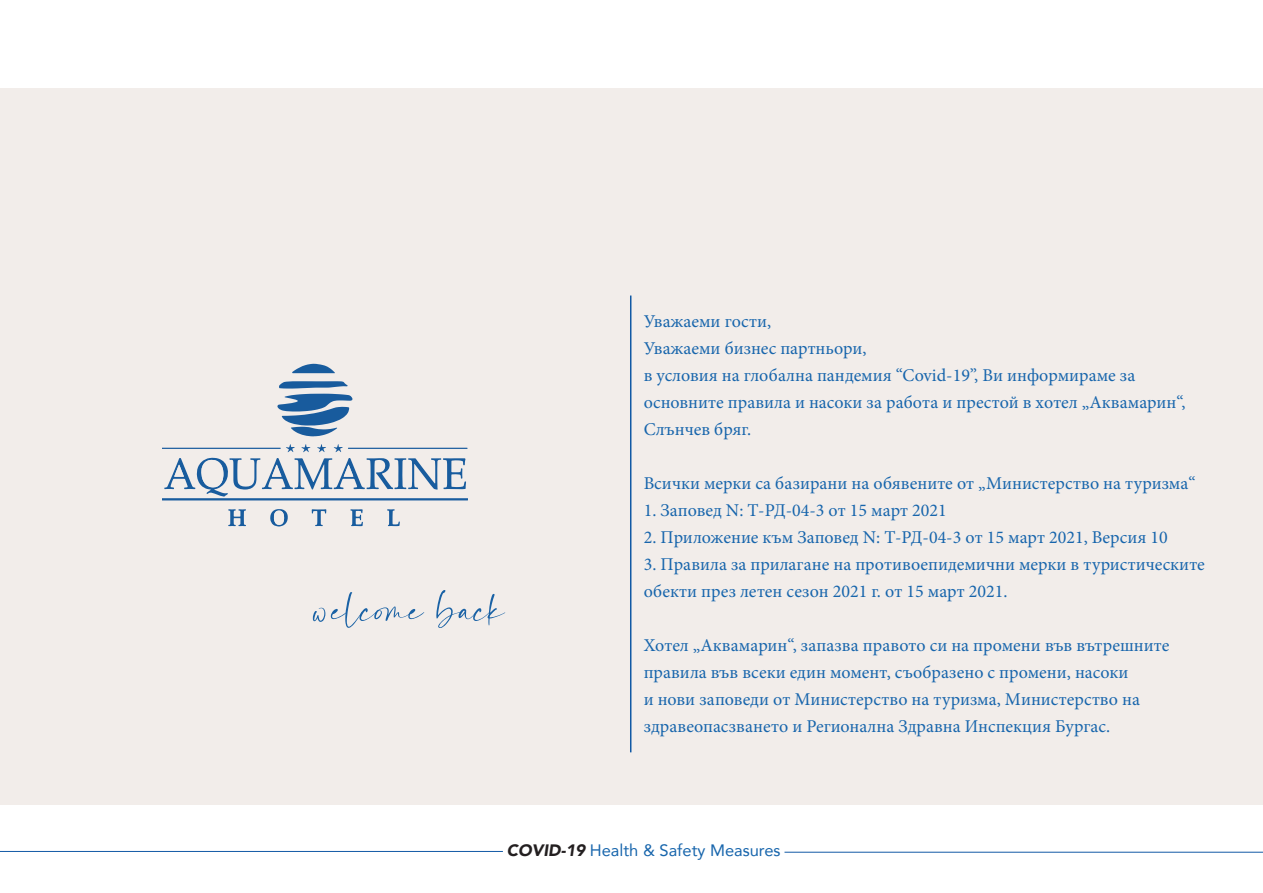
<style>
.page{position:relative;width:1263px;height:893px;background:#fff}
.page>*{position:absolute;margin:0;border:0;box-sizing:border-box;transform-origin:0 0}
.t1{font:54px "The Rickon";color:#1a62a5}
.t2{font:18px/27px "Minion Pro";color:#1765ac}
.t3{font:16.5px "Avenir";color:#1765ac}
.s1{font-weight:900;font-style:italic;color:#231f20}
</style>
<div class="page">
<hr style="left:0;top:851px;width:503px;height:1px;background:#1159a5">
<hr style="left:784px;top:852px;width:479px;height:1px;background:#1159a5">
<div style="left:0;top:88px;width:1263px;height:717px;background:#f2edea"></div>
<svg style="left:163px;top:373px;width:304px;height:154px"></svg>
<svg style="left:292px;top:364px;width:43px;height:9px"></svg>
<svg style="left:277px;top:381px;width:76px;height:55px"></svg>
<svg style="left:228px;top:509px;width:18px;height:17px"></svg>
<svg style="left:350px;top:509px;width:13px;height:17px"></svg>
<svg style="left:312px;top:509px;width:14px;height:17px"></svg>
<svg style="left:387px;top:509px;width:13px;height:17px"></svg>
<svg style="left:317px;top:444px;width:9px;height:8px"></svg>
<svg style="left:334px;top:444px;width:133px;height:8px"></svg>
<svg style="left:163px;top:444px;width:132px;height:8px"></svg>
<svg style="left:301px;top:444px;width:9px;height:8px"></svg>
<svg style="left:163px;top:458px;width:304px;height:42px"></svg>
<svg style="left:270px;top:509px;width:18px;height:18px"></svg>
<hr style="left:630px;top:296px;width:1px;height:456px;background:#1159a5">
<p class="t1" style="left:315px;top:579px;width:191px">welcome back</p>
<p class="t2" style="left:644px;top:308px;width:129px">Уважаеми гости,</p>
<p class="t2" style="left:644px;top:335px;width:224px">Уважаеми бизнес партньори,</p>
<p class="t2" style="left:644px;top:362px;width:543px">в условия на глобална пандемия “Covid-19”, Ви информираме за основните правила и насоки за работа и престой в хотел „Аквамарин“,<br>Слънчев бряг.</p>
<p class="t2" style="left:644px;top:470px;width:553px">Всички мерки са базирани на обявените от „Министерство на туризма“</p>
<p class="t2" style="left:644px;top:497px;width:305px">1. Заповед N: Т-РД-04-3 от 15 март 2021</p>
<p class="t2" style="left:644px;top:524px;width:525px">2. Приложение към Заповед N: Т-РД-04-3 от 15 март 2021, Версия 10</p>
<p class="t2" style="left:644px;top:551px;width:563px">3. Правила за прилагане на противоепидемични мерки в туристическите обекти през летен сезон 2021 г. от 15 март 2021.</p>
<p class="t2" style="left:644px;top:632px;width:527px">Хотел „Аквамарин“, запазва правото си на промени във вътрешните правила във всеки един момент, съобразено с промени, насоки<br>и нови заповеди от Министерство на туризма, Министерство на здравеопасзването и Регионална Здравна Инспекция Бургас.</p>
<p class="t3" style="left:507px;top:837px;width:275px"><span class="s1">COVID-19</span> Health &amp; Safety Measures</p>
</div>
